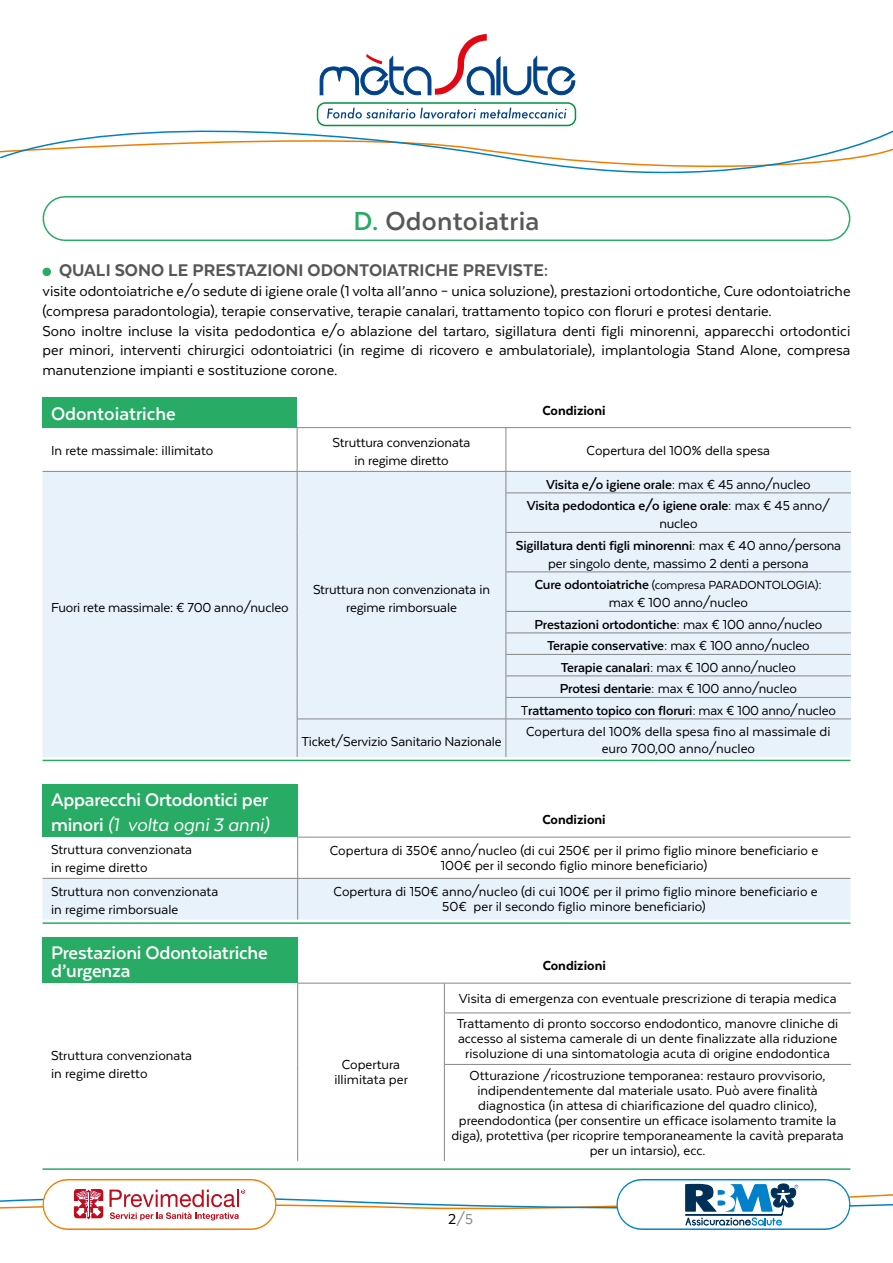
<style>
.page{position:relative;width:893px;height:1263px;background:#fff}
.page>*{position:absolute;margin:0;border:0;box-sizing:border-box;transform-origin:0 0}
.t1{font:700 30px "Texta";letter-spacing:.01em;color:#575756}
.t2{font:700 21px/25.2px "Texta";letter-spacing:-.01em;color:#fff}
.t3{font:800 19.5px "Texta";color:#575756}
.t4{font:16.5px/19.8px "Texta";color:#000}
.t5{font:16.5px "Texta";color:#878787}
.t6{font:15px/15px "Texta";color:#000;text-align:center}
.t7{font:700 15px/21.5px "Texta";letter-spacing:-.01em;color:#000;text-align:center}
.t8{font:800 15px "Texta";color:#000}
.t9{font:13.5px "Texta";letter-spacing:-.01em;color:#000}
.s1{color:#28ab64}
.s2{font-weight:400}
.s3{font-weight:700;font-size:15px}
.s4{font-weight:700}
.s5{font-weight:400;font-style:italic}
.s6{color:#000}
</style>
<div class="page">
<div style="left:43px;top:398px;width:254px;height:30px;background:#28ab64"></div>
<div style="left:43px;top:472px;width:808px;height:285px;background:#e8f2fb"></div>
<hr style="left:297px;top:427px;width:209px;height:1px;background:#878787">
<hr style="left:297px;top:428px;width:1px;height:43px;background:#878787">
<hr style="left:506px;top:427px;width:345px;height:1px;background:#878787">
<hr style="left:506px;top:428px;width:1px;height:43px;background:#878787">
<hr style="left:43px;top:471px;width:254px;height:1px;background:#878787">
<hr style="left:297px;top:471px;width:209px;height:1px;background:#878787">
<svg style="left:297px;top:472px;width:1px;height:21px"></svg>
<hr style="left:506px;top:471px;width:345px;height:1px;background:#878787">
<svg style="left:506px;top:472px;width:1px;height:21px"></svg>
<hr style="left:297px;top:493px;width:1px;height:39px;background:#878787">
<hr style="left:506px;top:493px;width:345px;height:1px;background:#878787">
<hr style="left:506px;top:493px;width:1px;height:39px;background:#878787">
<hr style="left:297px;top:532px;width:1px;height:40px;background:#878787">
<hr style="left:506px;top:532px;width:345px;height:1px;background:#878787">
<hr style="left:506px;top:533px;width:1px;height:39px;background:#878787">
<hr style="left:297px;top:572px;width:1px;height:39px;background:#878787">
<hr style="left:506px;top:572px;width:345px;height:1px;background:#878787">
<hr style="left:506px;top:572px;width:1px;height:39px;background:#878787">
<hr style="left:506px;top:611px;width:345px;height:1px;background:#878787">
<hr style="left:506px;top:633px;width:345px;height:1px;background:#878787">
<hr style="left:506px;top:654px;width:345px;height:1px;background:#878787">
<hr style="left:506px;top:676px;width:345px;height:1px;background:#878787">
<svg style="left:297px;top:611px;width:1px;height:108px"></svg>
<hr style="left:506px;top:697px;width:345px;height:1px;background:#878787">
<svg style="left:506px;top:612px;width:1px;height:107px"></svg>
<hr style="left:297px;top:719px;width:209px;height:1px;background:#878787">
<hr style="left:297px;top:719px;width:1px;height:38px;background:#878787">
<hr style="left:506px;top:719px;width:345px;height:1px;background:#878787">
<hr style="left:506px;top:719px;width:1px;height:38px;background:#878787">
<div style="left:65px;top:196px;width:763px;height:45px;background:#28ab64"></div>
<div style="left:65px;top:198px;width:763px;height:42px;background:#fff"></div>
<div style="left:43px;top:268px;width:8px;height:8px;background:#28ab64;border-radius:50%"></div>
<hr style="left:43px;top:760px;width:807px;height:1px;background:#28ab64">
<svg style="left:0;top:112px;width:893px;height:90px"></svg>
<hr style="left:43px;top:922px;width:807px;height:2px;background:#28ab64">
<div style="left:43px;top:784px;width:255px;height:53px;background:#28ab64"></div>
<div style="left:43px;top:879px;width:807px;height:41px;background:#e8f2fb"></div>
<hr style="left:297px;top:837px;width:553px;height:1px;background:#878787">
<hr style="left:297px;top:837px;width:1px;height:41px;background:#878787">
<hr style="left:43px;top:878px;width:255px;height:1px;background:#878787">
<hr style="left:298px;top:878px;width:552px;height:1px;background:#878787">
<hr style="left:297px;top:878px;width:1px;height:42px;background:#878787">
<div style="left:43px;top:937px;width:255px;height:46px;background:#28ab64"></div>
<hr style="left:297px;top:983px;width:147px;height:1px;background:#878787">
<hr style="left:297px;top:983px;width:1px;height:30px;background:#878787">
<hr style="left:444px;top:983px;width:407px;height:1px;background:#878787">
<hr style="left:444px;top:983px;width:1px;height:30px;background:#878787">
<hr style="left:297px;top:1013px;width:1px;height:51px;background:#878787">
<hr style="left:444px;top:1013px;width:407px;height:1px;background:#878787">
<hr style="left:444px;top:1013px;width:1px;height:51px;background:#878787">
<hr style="left:297px;top:1064px;width:1px;height:97px;background:#878787">
<hr style="left:444px;top:1064px;width:407px;height:1px;background:#878787">
<hr style="left:444px;top:1064px;width:1px;height:97px;background:#878787">
<svg style="left:319px;top:34px;width:257px;height:62px"></svg>
<svg style="left:327px;top:108px;width:239px;height:11px"></svg>
<div style="left:317px;top:102px;width:259px;height:24px;border:1px solid #009641;border-radius:8px"></div>
<svg style="left:0;top:1155px;width:893px;height:75px"></svg>
<div style="left:68px;top:1179px;width:183px;height:51px;background:#f6b874"></div>
<div style="left:68px;top:1180px;width:183px;height:48px;background:#fff"></div>
<svg style="left:109px;top:1189px;width:136px;height:31px"></svg>
<svg style="left:74px;top:1189px;width:29px;height:30px"></svg>
<div style="left:642px;top:1179px;width:183px;height:51px;background:#74bae2"></div>
<div style="left:642px;top:1180px;width:183px;height:48px;background:#fff"></div>
<svg style="left:685px;top:1183px;width:114px;height:42px"></svg>
<h1 class="t1" style="left:353px;top:205px;width:188px"><span class="s1">D.</span> Odontoiatria</h1>
<h3 class="t3" style="left:59px;top:260px;width:491px">QUALI SONO LE PRESTAZIONI ODONTOIATRICHE PREVISTE:</h3>
<p class="t4" style="left:43px;top:281px;width:809px">visite odontoiatriche e/o sedute di igiene orale (1 volta all’anno – unica soluzione), prestazioni ortodontiche, Cure odontoiatriche (compresa paradontologia), terapie conservative, terapie canalari, trattamento topico con floruri e protesi dentarie.<br>Sono inoltre incluse la visita pedodontica e/o ablazione del tartaro, sigillatura denti figli minorenni, apparecchi ortodontici per minori, interventi chirurgici odontoiatrici (in regime di ricovero e ambulatoriale), implantologia Stand Alone, compresa manutenzione impianti e sostituzione corone.</p>
<h2 class="t2" style="left:51px;top:401px;width:126px">Odontoiatriche</h2>
<p class="t8" style="left:542px;top:403px;width:65px">Condizioni</p>
<p class="t6" style="left:51px;top:443px;width:164px">In rete massimale: illimitato</p>
<p class="t6" style="left:333px;top:434px;width:139px;line-height:18px">Struttura convenzionata in regime diretto</p>
<p class="t6" style="left:587px;top:443px;width:185px">Copertura del 100% della spesa</p>
<p class="t6" style="left:51px;top:599px;width:239px">Fuori rete massimale: € 700 anno/nucleo</p>
<p class="t6" style="left:313px;top:580px;width:179px;line-height:18px">Struttura non convenzionata in regime rimborsuale</p>
<p class="t7" style="left:527px;top:473px;width:305px">Visita e/o igiene orale: <span class="s2">max € 45 anno/nucleo<br></span>Visita pedodontica e/o igiene orale: <span class="s2">max € 45 anno/</span></p>
<p class="t7" style="left:516px;top:513px;width:327px"><span class="s2">nucleo<br></span>Sigillatura denti figli minorenni: <span class="s2">max € 40 anno/persona</span></p>
<p class="t6" style="left:548px;top:555px;width:262px">per singolo dente, massimo 2 denti a persona</p>
<p class="t9" style="left:535px;top:578px;width:289px"><span class="s3">Cure odontoiatriche</span> (compresa PARADONTOLOGIA)<span class="s3">:</span></p>
<p class="t6" style="left:521px;top:592px;width:317px;line-height:21.5px">max € 100 anno/nucleo<br><span class="s4">Prestazioni ortodontiche:</span> max € 100 anno/nucleo <span class="s4">Terapie conservative:</span> max € 100 anno/nucleo<br><span class="s4">Terapie canalari:</span> max € 100 anno/nucleo<br><span class="s4">Protesi dentarie:</span> max € 100 anno/nucleo<br>T<span class="s4">rattamento topico con floruri:</span> max € 100 anno/nucleo</p>
<p class="t6" style="left:301px;top:733px;width:202px">Ticket/Servizio Sanitario Nazionale</p>
<p class="t6" style="left:526px;top:723px;width:306px;line-height:16.5px">Copertura del 100% della spesa fino al massimale di euro 700,00 anno/nucleo</p>
<h2 class="t2" style="left:51px;top:787px;width:220px">Apparecchi Ortodontici per minori <span class="s5">(1 volta ogni 3 anni)</span></h2>
<p class="t8" style="left:542px;top:812px;width:65px">Condizioni</p>
<p class="t6" style="left:51px;top:841px;width:143px;line-height:18px;text-align:left">Struttura convenzionata in regime diretto</p>
<p class="t6" style="left:330px;top:843px;width:490px">Copertura di 350€ anno/nucleo (di cui 250€ per il primo figlio minore beneficiario e<br>100€ per il secondo figlio minore beneficiario)</p>
<p class="t6" style="left:51px;top:882px;width:169px;line-height:18px;text-align:left">Struttura non convenzionata in regime rimborsuale</p>
<p class="t6" style="left:334px;top:884px;width:486px">Copertura di 150€ anno/nucleo (di cui 100€ per il primo figlio minore beneficiario e<br>50€ per il secondo figlio minore beneficiario)</p>
<h2 class="t2" style="left:51px;top:943px;width:218px;line-height:18px">Prestazioni Odontoiatriche d’urgenza</h2>
<p class="t8" style="left:543px;top:958px;width:65px">Condizioni</p>
<p class="t6" style="left:51px;top:1046px;width:143px;line-height:18px;text-align:left">Struttura convenzionata in regime diretto</p>
<p class="t6" style="left:334px;top:1057px;width:75px">Copertura illimitata per</p>
<p class="t6" style="left:457px;top:985px;width:383px;line-height:25.7px;text-align:left">Visita di emergenza con eventuale prescrizione di terapia medica<br>Trattamento di pronto soccorso endodontico, manovre cliniche di</p>
<p class="t6" style="left:458px;top:1031px;width:381px">accesso al sistema camerale di un dente finalizzate alla riduzione risoluzione di una sintomatologia acuta di origine endodontica</p>
<p class="t6" style="left:451px;top:1068px;width:394px">Otturazione /ricostruzione temporanea: restauro provvisorio, indipendentemente dal materiale usato. Può avere finalità diagnostica (in attesa di chiarificazione del quadro clinico), preendodontica (per consentire un efficace isolamento tramite la diga), protettiva (per ricoprire temporaneamente la cavità preparata per un intarsio), ecc.</p>
<p class="t5" style="left:448px;top:1211px;width:26px"><span class="s6">2</span>/5</p>
</div>
